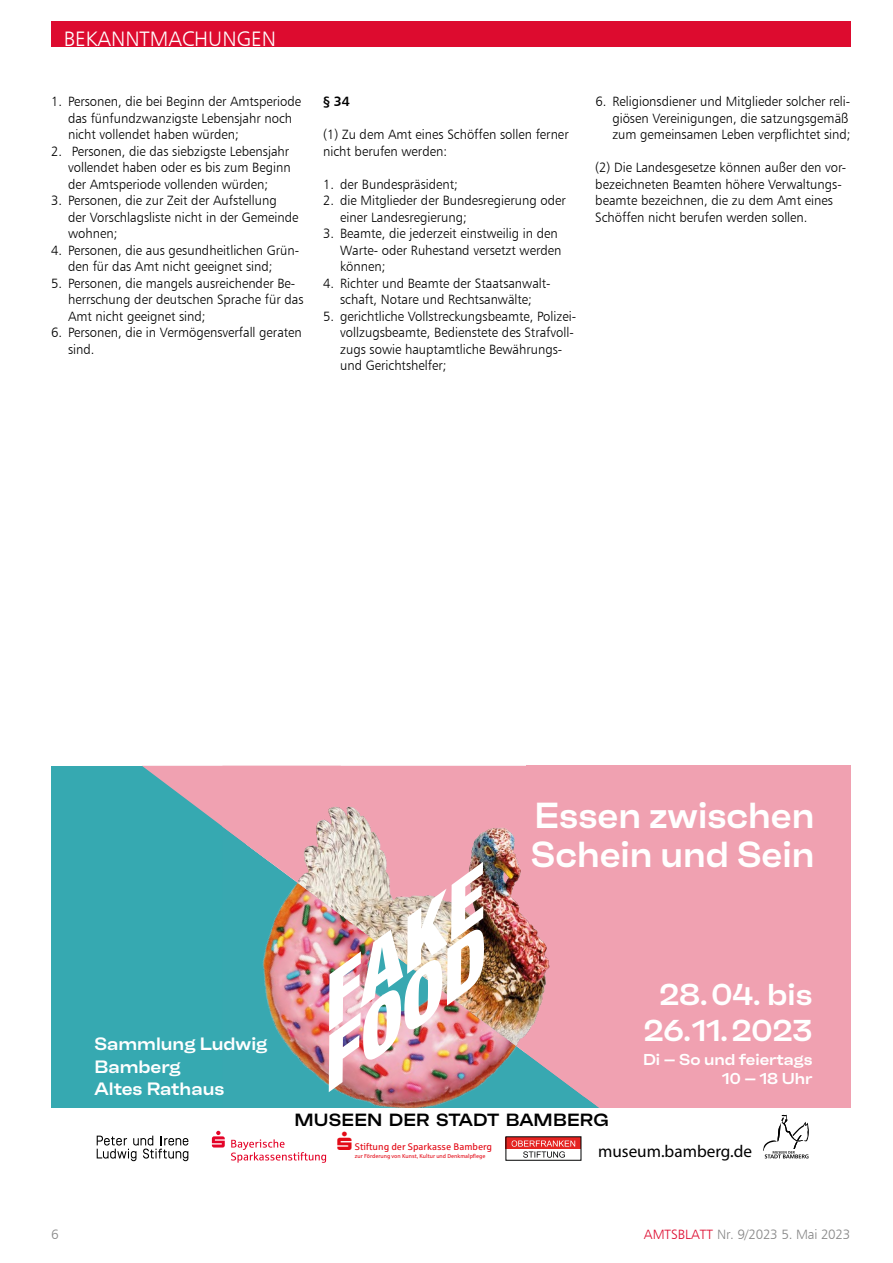
<style>
.page{position:relative;width:893px;height:1263px;background:#fff}
.page>*{position:absolute;margin:0;border:0;box-sizing:border-box;transform-origin:0 0}
.t1{font:600 36.15px/39.3px "RB Faktum Neue Extended";color:#fff;scale:.95 1}
.t2{font:600 30.15px "RB Faktum Neue Extended";color:#fff}
.t3{font:21px "Humanist 777 BT Light B";color:#fff}
.t4{font:21px "Humanist 777 BT Roman B";color:#fff}
.t5{font:600 17.85px/22.4px "RB Faktum Neue Extended";color:#fff}
.t6{font:600 17.7px "RB Faktum Neue Extended";letter-spacing:.01em;color:#000}
.t7{font:17.1px "Myriad Pro";color:#000}
.t8{font:600 15.75px/19.6px "RB Faktum Neue Extended";color:#fff;text-align:right}
.t9{font:13.5px/16.5px "Humanist 777 BT Light B";color:#000}
.t10{font:13.5px "Humanist 777 BT Light B";letter-spacing:-.02em;color:#878787}
.t11{font:13.5px "Humanist 777 BT Bold B";color:#000}
.t12{font:9.6px "Sparkasse Rg";color:#e30b17}
.t13{font:5.7px "Sparkasse Rg";color:#e30b17}
.s1{color:#dd0b2f}
</style>
<div class="page">
<div style="left:51px;top:21px;width:799px;height:26px;background:#dd0b2f"></div>
<div style="left:51px;top:766px;width:195px;height:421px;background:#36a9b1"></div>
<div style="left:527px;top:766px;width:324px;height:392px;background:#f0a1b1"></div>
<svg style="left:246px;top:1092px;width:338px;height:13px;fill:#38a8b1"></svg>
<img style="left:266px;top:766px;width:317px;height:330px">
<img style="left:142px;top:766px;width:342px;height:326px">
<svg style="left:510px;top:1097px;width:89px;height:11px"></svg>
<div style="left:51px;top:1130px;width:800px;height:77px;background:#fff"></div>
<div style="left:51px;top:1108px;width:800px;height:38px;background:#fff"></div>
<svg style="left:231px;top:1139px;width:95px;height:24px"></svg>
<svg style="left:212px;top:1131px;width:13px;height:16px"></svg>
<svg style="left:97px;top:1135px;width:91px;height:26px"></svg>
<svg style="left:763px;top:1114px;width:46px;height:44px"></svg>
<div style="left:506px;top:1137px;width:75px;height:11px;background:#e52421"></div>
<img style="left:511px;top:1140px;width:64px;height:7px">
<img style="left:523px;top:1151px;width:42px;height:7px">
<h3 class="t4" style="left:128px;top:25px;width:157px">NTMACHUNGEN</h3>
<h3 class="t3" style="left:64px;top:26px;width:214px">BEKANNTMACHUNGEN</h3>
<p class="t9" style="left:68px;top:93px;width:235px;text-indent:-17px">1. Personen, die bei Beginn der Amtsperiode das fünfundzwanzigste Lebensjahr noch nicht vollendet haben würden;</p>
<p class="t9" style="left:68px;top:143px;width:224px;text-align:justify;text-indent:-17px">2. Personen, die das siebzigste Lebensjahr vollendet haben oder es bis zum Beginn der Amtsperiode vollenden würden;</p>
<p class="t9" style="left:68px;top:192px;width:232px;text-indent:-17px">3. Personen, die zur Zeit der Aufstellung<br>der Vorschlagsliste nicht in der Gemeinde wohnen;</p>
<p class="t9" style="left:68px;top:242px;width:233px;text-indent:-17px">4. Personen, die aus gesundheitlichen Grün&shy;den für das Amt nicht geeignet sind;</p>
<p class="t9" style="left:68px;top:274px;width:237px;text-indent:-17px">5. Personen, die mangels ausreichender Be&shy;herrschung der deutschen Sprache für das<br>Amt nicht geeignet sind;</p>
<p class="t9" style="left:68px;top:324px;width:235px;text-indent:-17px">6. Personen, die in Vermögensverfall geraten sind.</p>
<p class="t11" style="left:323px;top:93px;width:28px">§ 34</p>
<p class="t9" style="left:323px;top:126px;width:247px">(1) Zu dem Amt eines Schöffen sollen ferner nicht berufen werden:</p>
<p class="t9" style="left:323px;top:176px;width:136px">1. der Bundespräsident;</p>
<p class="t9" style="left:340px;top:192px;width:227px;text-indent:-17px">2. die Mitglieder der Bundesregierung oder einer Landesregierung;</p>
<p class="t9" style="left:340px;top:225px;width:223px;text-indent:-17px">3. Beamte, die jederzeit einstweilig in den<br>Warte- oder Ruhestand versetzt werden können;</p>
<p class="t9" style="left:323px;top:274px;width:229px;text-align:center">4. Richter und Beamte der Staatsanwalt&shy;schaft, Notare und Rechtsanwälte;</p>
<p class="t9" style="left:340px;top:307px;width:237px;text-indent:-17px">5. gerichtliche Vollstreckungsbeamte, Polizei&shy;vollzugsbeamte, Bedienstete des Strafvoll&shy;zugs sowie hauptamtliche Bewährungs&shy;und Gerichtshelfer;</p>
<p class="t9" style="left:612px;top:93px;width:240px;text-indent:-17px">6. Religionsdiener und Mitglieder solcher reli&shy;giösen Vereinigungen, die satzungsgemäß zum gemeinsamen Leben verpflichtet sind;</p>
<p class="t9" style="left:595px;top:159px;width:252px">(2) Die Landesgesetze können außer den vor&shy;bezeichneten Beamten höhere Verwaltungs&shy;beamte bezeichnen, die zu dem Amt eines Schöffen nicht berufen werden sollen.</p>
<p class="t5" style="left:95px;top:1032px;width:174px">Sammlung Ludwig<br>Bamberg<br>Altes Rathaus</p>
<p class="t1" style="left:531px;top:794px;width:300px">Essen zwischen<br>Schein und Sein</p>
<p class="t2" style="left:659px;top:976px;width:155px">28. 04. bis</p>
<p class="t2" style="left:644px;top:1011px;width:170px">26. 11. 2023</p>
<p class="t8" style="left:643px;top:1049px;width:171px">Di – So und feiertags<br>10 – 18 Uhr</p>
<p class="t6" style="left:295px;top:1108px;width:316px">MUSEEN DER STADT BAMBERG</p>
<p class="t7" style="left:598px;top:1141px;width:155px">museum.bamberg.de</p>
<p class="t12" style="left:355px;top:1141px;width:139px">Stiftung der Sparkasse Bamberg</p>
<p class="t13" style="left:355px;top:1152px;width:132px">zur Förderung von Kunst, Kultur und Denkmalpflege</p>
<p class="t10" style="left:51px;top:1226px;width:9px">6</p>
<p class="t10" style="left:644px;top:1226px;width:208px"><span class="s1">AMTSBLATT</span> Nr. 9/2023 5. Mai 2023</p>
</div>
